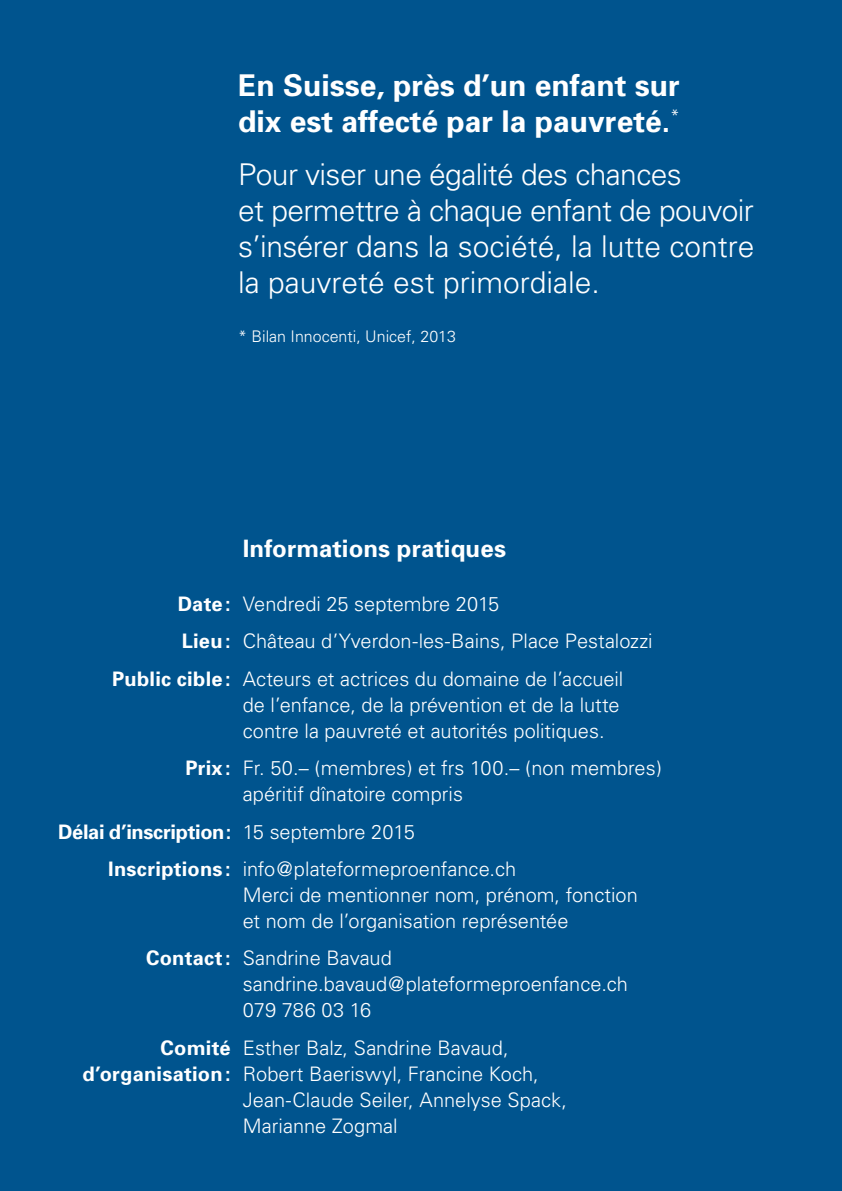
<style>
.page{position:relative;width:842px;height:1191px;background:#00548e}
.page>*{position:absolute;margin:0;border:0;box-sizing:border-box;transform-origin:0 0}
.t1{font:300 30px "Univers";letter-spacing:-.02em;color:#fff}
.t2{font:300 30px "Univers";color:#fff}
.t3{font:700 30px/36px "Univers";color:#fff}
.t4{font:700 24px "Univers";letter-spacing:.005em;color:#fff}
.t5{font:300 20px/26px "Univers";color:#fff}
.t6{font:700 20px "Univers";letter-spacing:-.02em;color:#fff}
.t7{font:300 16px "Univers";color:#fff}
.s1{font-weight:700}
.s2{font-weight:300}
</style>
<div class="page">
<p class="t3" style="left:238px;top:67px;width:443px">En Suisse, près d’un enfant sur dix est affecté par la pauvreté.<sup>*</sup></p>
<p class="t1" style="left:238px;top:156px;width:445px">Pour viser une égalité des chances</p>
<p class="t1" style="left:238px;top:192px;width:517px">et permettre à chaque enfant de pouvoir</p>
<p class="t2" style="left:238px;top:228px;width:518px">s’insérer dans la société, la lutte contre</p>
<p class="t2" style="left:238px;top:264px;width:363px">la pauvreté est primordiale.</p>
<p class="t7" style="left:238px;top:326px;width:219px">* Bilan Innocenti, Unicef, 2013</p>
<p class="t4" style="left:243px;top:534px;width:265px">Informations pratiques</p>
<p class="t5" style="left:178px;top:591px;width:323px"><span class="s1">Date:</span> Vendredi 25 septembre 2015</p>
<p class="t5" style="left:182px;top:628px;width:472px"><span class="s1">Lieu:</span> Château d’Yverdon-les-Bains, Place Pestalozzi</p>
<p class="t5" style="left:243px;top:666px;width:382px;text-indent:-131px"><span class="s1">Public cible:</span> Acteurs et actrices du domaine de l’accueil de l’enfance, de la prévention et de la lutte contre la pauvreté et autorités politiques.</p>
<p class="t5" style="left:243px;top:755px;width:421px;text-indent:-57px"><span class="s1">Prix:</span> Fr. 50.– (membres) et frs 100.– (non membres) apéritif dînatoire compris</p>
<p class="t6" style="left:58px;top:819px;width:358px">Délai d’inscription: <span class="s2">15 septembre 2015</span></p>
<p class="t5" style="left:243px;top:856px;width:397px;text-indent:-135px"><span class="s1">Inscriptions :</span> info@plateformeproenfance.ch<br>Merci de mentionner nom, prénom, fonction et nom de l’organisation représentée</p>
<p class="t5" style="left:243px;top:945px;width:387px;text-indent:-97px"><span class="s1">Contact:</span> Sandrine Bavaud sandrine.bavaud@plateformeproenfance.ch<br>079 786 03 16</p>
<p class="t5" style="left:161px;top:1034px;width:349px"><span class="s1">Comité</span> Esther Balz, Sandrine Bavaud,</p>
<p class="t5" style="left:82px;top:1060px;width:458px"><span class="s1">d’organisation:</span> Robert Baeriswyl, Francine Koch,</p>
<p class="t5" style="left:243px;top:1086px;width:326px">Jean-Claude Seiler, Annelyse Spack,</p>
<p class="t5" style="left:243px;top:1112px;width:156px">Marianne Zogmal</p>
</div>
